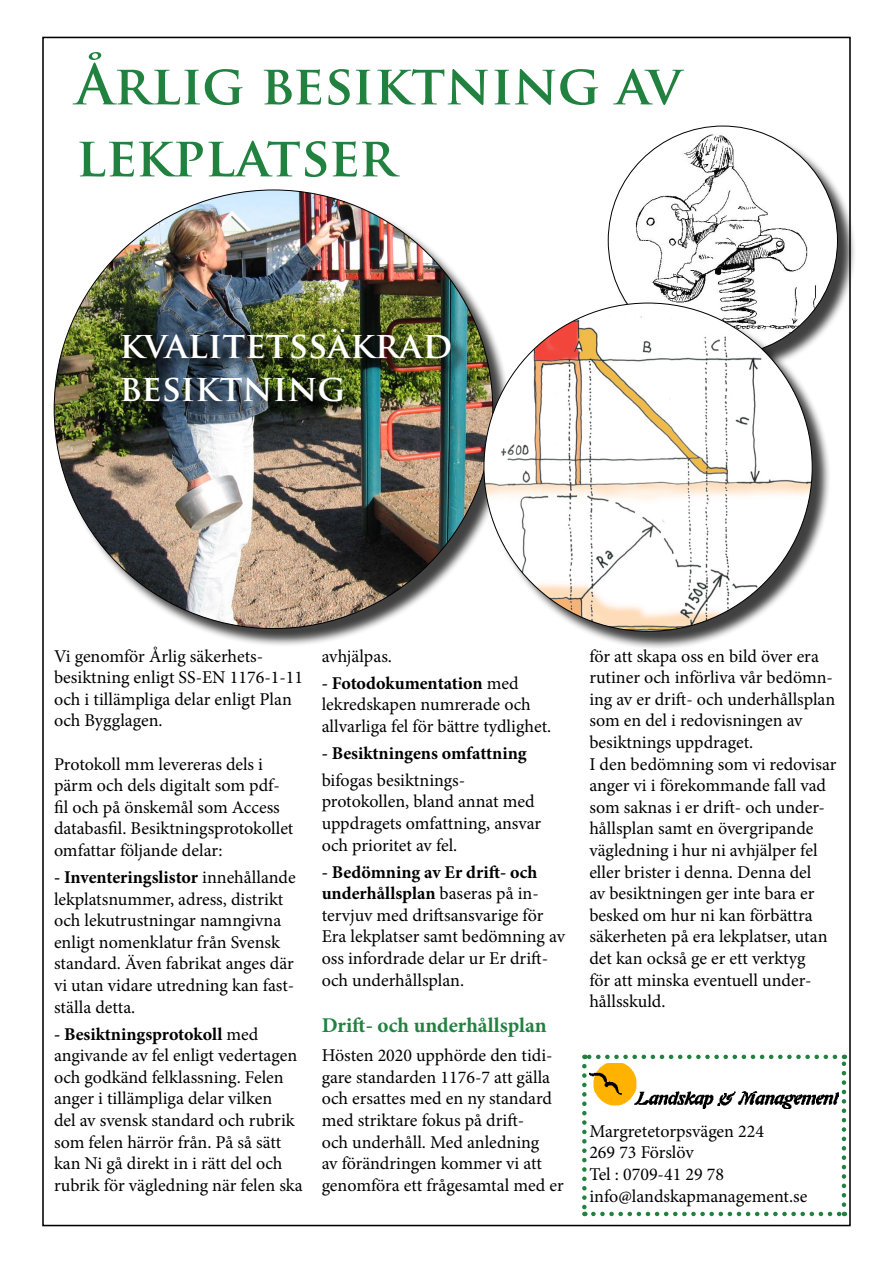
<style>
.page{position:relative;width:893px;height:1263px;background:#fff}
.page>*{position:absolute;margin:0;border:0;box-sizing:border-box;transform-origin:0 0}
.t1{font:700 54px/72px "Trajan Pro";color:#21813f}
.t2{font:700 36px/43.2px "Trajan Pro";color:#fff}
.t3{font:700 21px "Minion Pro";color:#21813f}
.t4{font:18px/21.6px "Minion Pro";color:#000}
.t5{font:700 18px "Minion Pro";color:#000}
.s1{font-weight:700}
</style>
<div class="page">
<div style="left:611px;top:128px;width:245px;height:246px;background:#000;opacity:.75"></div>
<img style="left:608px;top:126px;width:229px;height:229px;border-radius:115px">
<div style="left:56px;top:192px;width:455px;height:455px;background:#000;opacity:.75"></div>
<img style="left:54px;top:190px;width:439px;height:438px;border-radius:219px">
<img style="left:589px;top:1063px;width:250px;height:46px">
<svg style="left:582px;top:1066px;width:5px;height:150px"></svg>
<svg style="left:593px;top:1212px;width:252px;height:4px"></svg>
<svg style="left:842px;top:1054px;width:4px;height:151px"></svg>
<svg style="left:584px;top:1054px;width:251px;height:5px"></svg>
<div style="left:486px;top:305px;width:345px;height:345px;background:#000;opacity:.75"></div>
<img style="left:484px;top:303px;width:328px;height:328px;border-radius:164px">
<div style="left:125px;top:331px;width:344px;height:89px;background:#000;opacity:.75"></div>
<h1 class="t1" style="left:76px;top:49px;width:607px">ÅRLIG BESIKTNING AV<br>LEKPLATSER</h1>
<h2 class="t2" style="left:119px;top:323px;width:334px">KVALITETSSÄKRAD<br>BESIKTNING</h2>
<p class="t4" style="left:54px;top:645px;width:251px">Vi genomför Årlig säkerhets&shy;besiktning enligt SS-EN 1176-1-11 och i tillämpliga delar enligt Plan och Bygglagen.</p>
<p class="t4" style="left:54px;top:753px;width:241px">Protokoll mm levereras dels i pärm och dels digitalt som pdf&shy;fil och på önskemål som Access databasfil. Besiktningsprotokollet omfattar följande delar:</p>
<p class="t4" style="left:54px;top:866px;width:243px"><span class="s1">- Inventeringslistor</span> innehållande lekplatsnummer, adress, distrikt och lekutrustningar namngivna enligt nomenklatur från Svensk standard. Även fabrikat anges där vi utan vidare utredning kan fast&shy;ställa detta.</p>
<p class="t4" style="left:54px;top:1023px;width:250px"><span class="s1">- Besiktningsprotokoll</span> med angivande av fel enligt vedertagen och godkänd felklassning. Felen anger i tillämpliga delar vilken<br>del av svensk standard och rubrik som felen härrör från. På så sätt kan Ni gå direkt in i rätt del och rubrik för vägledning när felen ska</p>
<p class="t4" style="left:322px;top:645px;width:72px">avhjälpas.</p>
<p class="t4" style="left:322px;top:672px;width:231px"><span class="s1">- Fotodokumentation</span> med lekredskapen numrerade och allvarliga fel för bättre tydlighet.</p>
<p class="t5" style="left:322px;top:740px;width:206px">- Besiktningens omfattning</p>
<p class="t4" style="left:322px;top:769px;width:221px">bifogas besiktnings&shy;protokollen, bland annat med uppdragets omfattning, ansvar och prioritet av fel.</p>
<p class="t4" style="left:322px;top:861px;width:245px"><span class="s1">- Bedömning av Er drift- och underhållsplan</span> baseras på in&shy;tervjuv med driftsansvarige för<br>Era lekplatser samt bedömning av oss infordrade delar ur Er drift&shy;och underhållsplan.</p>
<p class="t3" style="left:322px;top:1011px;width:226px">Drift- och underhållsplan</p>
<p class="t4" style="left:322px;top:1045px;width:244px">Hösten 2020 upphörde den tidi&shy;gare standarden 1176-7 att gälla och ersattes med en ny standard med striktare fokus på drift-<br>och underhåll. Med anledning<br>av förändringen kommer vi att genomföra ett frågesamtal med er</p>
<p class="t4" style="left:589px;top:645px;width:249px">för att skapa oss en bild över era rutiner och införliva vår bedömn&shy;ing av er drift- och underhållsplan som en del i redovisningen av besiktnings uppdraget.<br>I den bedömning som vi redovisar anger vi i förekommande fall vad som saknas i er drift- och under&shy;hållsplan samt en övergripande vägledning i hur ni avhjälper fel eller brister i denna. Denna del<br>av besiktningen ger inte bara er besked om hur ni kan förbättra säkerheten på era lekplatser, utan det kan också ge er ett verktyg<br>för att minska eventuell under&shy;hållsskuld.</p>
<p class="t4" style="left:589px;top:1120px;width:220px">Margretetorpsvägen 224<br>269 73 Förslöv<br>Tel : 0709-41 29 78 info@landskapmanagement.se</p>
</div>
